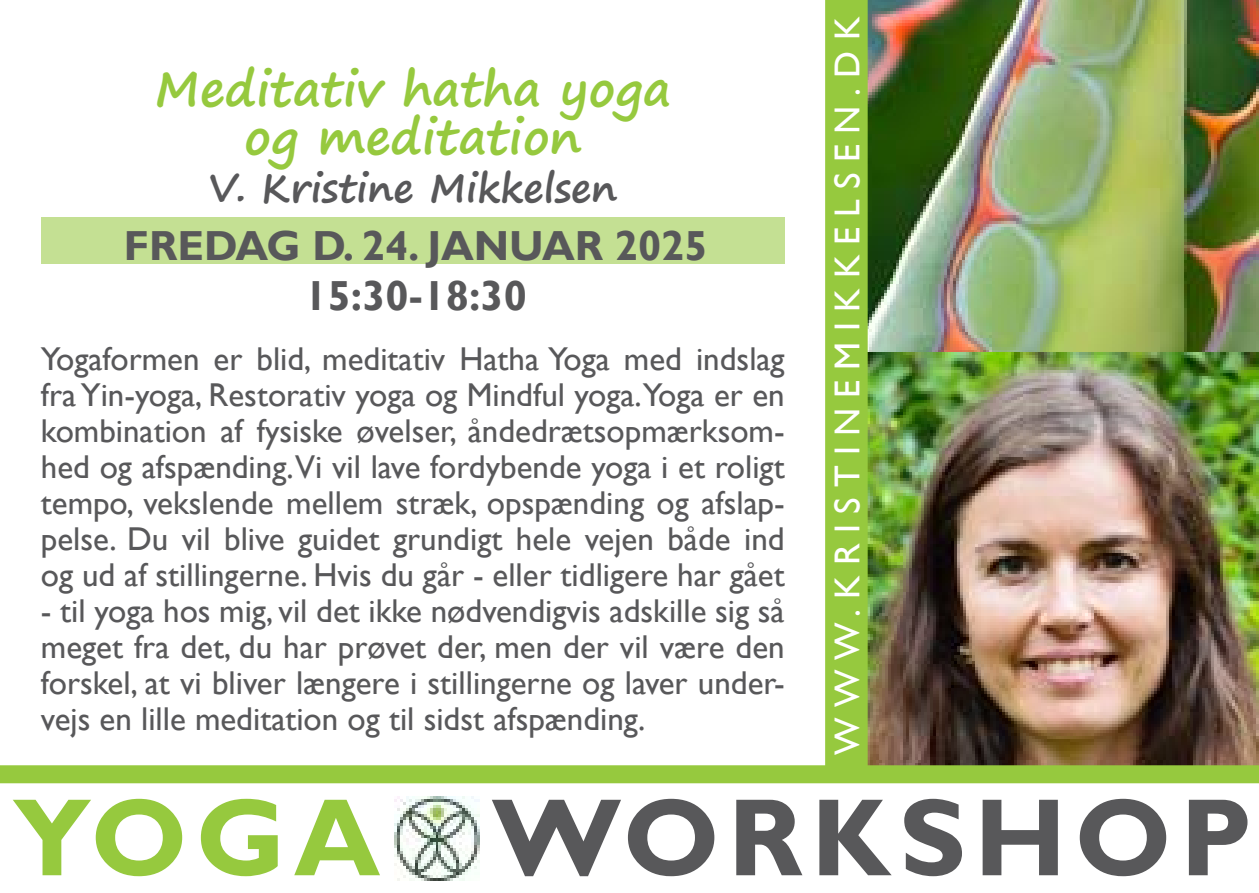
<style>
.page{position:relative;width:1259px;height:893px;background:#fff}
.page>*{position:absolute;margin:0;border:0;box-sizing:border-box;transform-origin:0 0}
.t1{font:700 110.7px "Gill Sans";letter-spacing:.075em;color:#58585a}
.t2{font:700 110.7px "Gill Sans";color:#96c93e}
.t3{font:700 48px/48px "Segoe Print";color:#96c93e;text-align:center}
.t4{font:700 42px/50.4px "Gill Sans";color:#58585a;text-align:center}
.t5{font:700 39px "Segoe Print";color:#58585a}
.t6{font:36px "Gill Sans";letter-spacing:.28em;color:#fff}
.t7{font:33px/36px "Gill Sans";color:#58585a;text-align:justify}
</style>
<div class="page">
<div style="left:41px;top:217px;width:743px;height:47px;background:#c4e093"></div>
<img style="left:867px;top:0;width:392px;height:353px">
<img style="left:867px;top:353px;width:392px;height:412px">
<div style="left:0;top:765px;width:1259px;height:18px;background:#96c93e"></div>
<img style="left:395px;top:797px;width:85px;height:83px">
<div style="left:825px;top:0;width:42px;height:765px;background:#96c93e"></div>
<h2 class="t3" style="left:155px;top:63px;width:518px">Meditativ hatha yoga og meditation</h2>
<p class="t5" style="left:208px;top:152px;width:410px">V. Kristine Mikkelsen</p>
<p class="t4" style="left:124px;top:221px;width:585px">FREDAG D. 24. JANUAR 2025<br>15:30-18:30</p>
<p class="t7" style="left:41px;top:342px;width:745px">Yogaformen er blid, meditativ Hatha Yoga med indslag fra Yin-yoga, Restorativ yoga og Mindful yoga.Yoga er en kombination af fysiske øvelser, åndedrætsopmærksom&shy;hed og afspænding.Vi vil lave fordybende yoga i et roligt tempo, vekslende mellem stræk, opspænding og afslap&shy;pelse. Du vil blive guidet grundigt hele vejen både ind og ud af stillingerne. Hvis du går - eller tidligere har gået</p>
<p class="t7" style="left:41px;top:594px;width:745px">- til yoga hos mig, vil det ikke nødvendigvis adskille sig så meget fra det, du har prøvet der, men der vil være den forskel, at vi bliver længere i stillingerne og laver under&shy;vejs en lille meditation og til sidst afspænding.</p>
<p class="t6" style="left:826px;top:755px;width:740px;rotate:-90deg">WWW.KRISTINEMIKKELSEN.DK</p>
<h1 class="t2" style="left:13px;top:771px;width:274px">YOGA</h1>
<h1 class="t1" style="left:492px;top:771px;width:762px">WORKSHOP</h1>
</div>
